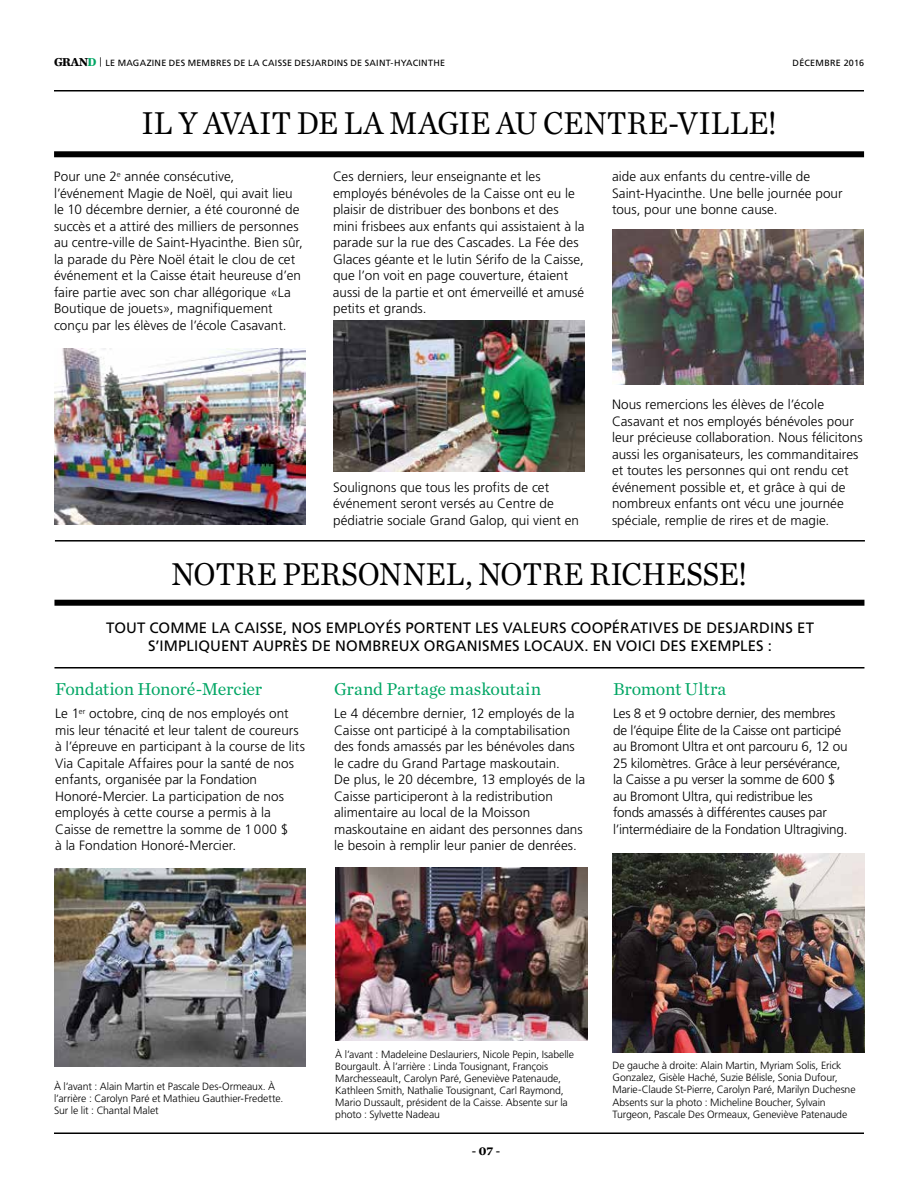
<style>
.page{position:relative;width:918px;height:1188px;background:#fff}
.page>*{position:absolute;margin:0;border:0;box-sizing:border-box;transform-origin:0 0}
.t1{font:33px "Chronicle Text G1";color:#000;scale:.93 1}
.t2{font:18px "Chronicle Text G1";letter-spacing:-.015em;color:#00a664}
.t3{font:18px "Chronicle Text G1";letter-spacing:.005em;color:#00a664}
.t4{font:15px/18px "Frutiger";letter-spacing:.005em;color:#000;text-align:center}
.t5{font:300 13.5px/16.5px "Frutiger";color:#000}
.t6{font:700 12px "Chronicle Text G1";color:#000}
.t7{font:300 10.5px/12px "Frutiger";letter-spacing:-.01em;color:#000}
.t8{font:9px "Frutiger";letter-spacing:.025em;color:#000}
.s1{font-family:"Chronicle Text G1";font-weight:700;font-size:12px}
.s2{font-family:"Chronicle Text G1";font-weight:700;font-size:12px;color:#00a664}
.s3{font-family:"Flama";font-size:12px}
</style>
<div class="page">
<hr style="left:54px;top:90px;width:810px;height:2px;background:#000">
<div style="left:54px;top:151px;width:810px;height:6px;background:#000"></div>
<hr style="left:54px;top:1132px;width:810px;height:2px;background:#000">
<hr style="left:55px;top:540px;width:810px;height:2px;background:#000">
<div style="left:54px;top:600px;width:810px;height:6px;background:#000"></div>
<img style="left:54px;top:868px;width:252px;height:198px">
<img style="left:54px;top:348px;width:252px;height:177px">
<img style="left:334px;top:321px;width:250px;height:151px">
<img style="left:612px;top:229px;width:252px;height:156px">
<img style="left:613px;top:853px;width:251px;height:199px">
<img style="left:335px;top:868px;width:252px;height:173px">
<hr style="left:54px;top:667px;width:810px;height:2px;background:#000">
<p class="t8" style="left:54px;top:57px;width:393px"><span class="s1">GRAN</span><span class="s2">D</span> <span class="s3">|</span> LE MAGAZINE DES MEMBRES DE LA CAISSE DESJARDINS DE SAINT-HYACINTHE</p>
<p class="t8" style="left:793px;top:57px;width:73px">DÉCEMBRE 2016</p>
<h1 class="t1" style="left:142px;top:102px;width:684px">IL Y AVAIT DE LA MAGIE AU CENTRE-VILLE!</h1>
<p class="t5" style="left:54px;top:168px;width:251px">Pour une 2<sup>e</sup> année consécutive, l’événement Magie de Noël, qui avait lieu le 10 décembre dernier, a été couronné de succès et a attiré des milliers de personnes au centre-ville de Saint-Hyacinthe. Bien sûr, la parade du Père Noël était le clou de cet événement et la Caisse était heureuse d’en faire partie avec son char allégorique «La Boutique de jouets», magnifiquement conçu par les élèves de l’école Casavant.</p>
<p class="t5" style="left:333px;top:168px;width:253px">Ces derniers, leur enseignante et les employés bénévoles de la Caisse ont eu le plaisir de distribuer des bonbons et des mini frisbees aux enfants qui assistaient à la parade sur la rue des Cascades. La Fée des Glaces géante et le lutin Sérifo de la Caisse, que l’on voit en page couverture, étaient aussi de la partie et ont émerveillé et amusé petits et grands.</p>
<p class="t5" style="left:612px;top:168px;width:232px">aide aux enfants du centre-ville de<br>Saint-Hyacinthe. Une belle journée pour tous, pour une bonne cause.</p>
<p class="t5" style="left:612px;top:396px;width:252px">Nous remercions les élèves de l’école Casavant et nos employés bénévoles pour leur précieuse collaboration. Nous félicitons aussi les organisateurs, les commanditaires et toutes les personnes qui ont rendu cet événement possible et, et grâce à qui de nombreux enfants ont vécu une journée spéciale, remplie de rires et de magie.</p>
<h1 class="t1" style="left:171px;top:554px;width:621px">NOTRE PERSONNEL, NOTRE RICHESSE!</h1>
<p class="t5" style="left:333px;top:479px;width:248px">Soulignons que tous les profits de cet événement seront versés au Centre de pédiatrie sociale Grand Galop, qui vient en</p>
<p class="t4" style="left:106px;top:619px;width:709px">TOUT COMME LA CAISSE, NOS EMPLOYÉS PORTENT LES VALEURS COOPÉRATIVES DE DESJARDINS ET<br>S’IMPLIQUENT AUPRÈS DE NOMBREUX ORGANISMES LOCAUX. EN VOICI DES EXEMPLES :</p>
<h2 class="t2" style="left:55px;top:678px;width:209px">Fondation Honoré-Mercier</h2>
<p class="t5" style="left:55px;top:705px;width:251px">Le 1<sup>er</sup> octobre, cinq de nos employés ont mis leur ténacité et leur talent de coureurs à l’épreuve en participant à la course de lits Via Capitale Affaires pour la santé de nos enfants, organisée par la Fondation Honoré-Mercier. La participation de nos employés à cette course a permis à la Caisse de remettre la somme de 1000 $<br>à la Fondation Honoré-Mercier.</p>
<h2 class="t3" style="left:334px;top:678px;width:209px">Grand Partage maskoutain</h2>
<p class="t5" style="left:334px;top:705px;width:252px">Le 4 décembre dernier, 12 employés de la Caisse ont participé à la comptabilisation des fonds amassés par les bénévoles dans le cadre du Grand Partage maskoutain.<br>De plus, le 20 décembre, 13 employés de la Caisse participeront à la redistribution alimentaire au local de la Moisson maskoutaine en aidant des personnes dans le besoin à remplir leur panier de denrées.</p>
<h2 class="t2" style="left:613px;top:678px;width:115px">Bromont Ultra</h2>
<p class="t5" style="left:613px;top:705px;width:236px">Les 8 et 9 octobre dernier, des membres de l’équipe Élite de la Caisse ont participé au Bromont Ultra et ont parcouru 6, 12 ou 25 kilomètres. Grâce à leur persévérance, la Caisse a pu verser la somme de 600 $ au Bromont Ultra, qui redistribue les<br>fonds amassés à différentes causes par l’intermédiaire de la Fondation Ultragiving.</p>
<p class="t7" style="left:54px;top:1080px;width:231px">À l’avant : Alain Martin et Pascale Des-Ormeaux. À l’arrière : Carolyn Paré et Mathieu Gauthier-Fredette.<br>Sur le lit : Chantal Malet</p>
<p class="t7" style="left:335px;top:1048px;width:240px">À l’avant : Madeleine Deslauriers, Nicole Pepin, Isabelle Bourgault. À l’arrière : Linda Tousignant, François Marchesseault, Carolyn Paré, Geneviève Patenaude, Kathleen Smith, Nathalie Tousignant, Carl Raymond, Mario Dussault, président de la Caisse. Absente sur la photo : Sylvette Nadeau</p>
<p class="t6" style="left:472px;top:1143px;width:30px">- 07 -</p>
<p class="t7" style="left:612px;top:1059px;width:245px">De gauche à droite: Alain Martin, Myriam Solis, Erick<br>Gonzalez, Gisèle Haché, Suzie Bélisle, Sonia Dufour,<br>Marie-Claude St-Pierre, Carolyn Paré, Marilyn Duchesne</p>
<p class="t7" style="left:612px;top:1097px;width:236px">Absents sur la photo : Micheline Boucher, Sylvain<br>Turgeon, Pascale Des Ormeaux, Geneviève Patenaude</p>
</div>
